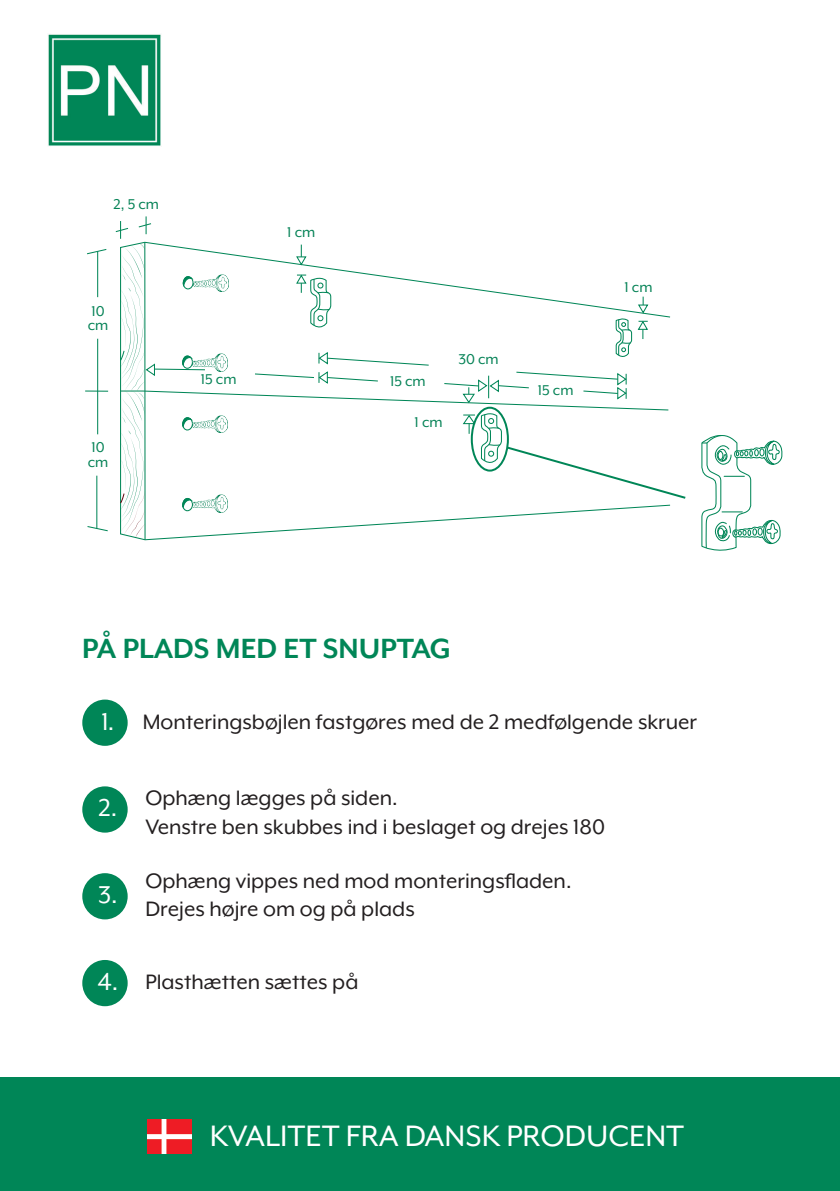
<style>
.page{position:relative;width:840px;height:1191px;background:#fff}
.page>*{position:absolute;margin:0;border:0;box-sizing:border-box;transform-origin:0 0}
.t1{font:34px "Mr Eaves Mod OT";color:#fff}
.t2{font:700 32px "Mr Eaves XL Mod OT";color:#008657}
.t3{font:28px "Mr Eaves XL Mod OT";color:#fff}
.t4{font:24px/28.8px "Mr Eaves XL Mod OT";color:#231f20}
.t5{font:16.4px/14.8px "Mr Eaves XL Mod OT";color:#058256}
</style>
<div class="page">
<hr style="left:144px;top:242px;width:1px;height:298px;background:#008657">
<hr style="left:85px;top:390px;width:23px;height:2px;background:#008657">
<svg style="left:701px;top:435px;width:81px;height:116px"></svg>
<div style="left:82px;top:699px;width:46px;height:47px;background:#008657;border-radius:50%"></div>
<div style="left:82px;top:873px;width:46px;height:46px;background:#008657;border-radius:50%"></div>
<div style="left:82px;top:786px;width:46px;height:46px;background:#008657;border-radius:50%"></div>
<div style="left:82px;top:960px;width:46px;height:46px;background:#008657;border-radius:50%"></div>
<div style="left:0;top:1077px;width:839px;height:114px;background:#008657"></div>
<svg style="left:86px;top:216px;width:600px;height:321px"></svg>
<img style="left:148px;top:1120px;width:44px;height:33px">
<img style="left:48px;top:34px;width:113px;height:112px">
<p class="t5" style="left:113px;top:196px;width:47px">2, 5 cm</p>
<p class="t5" style="left:88px;top:303px;width:22px">10 cm</p>
<p class="t5" style="left:88px;top:440px;width:22px">10 cm</p>
<p class="t5" style="left:287px;top:224px;width:30px">1 cm</p>
<p class="t5" style="left:201px;top:372px;width:37px">15 cm</p>
<p class="t5" style="left:390px;top:374px;width:37px">15 cm</p>
<p class="t5" style="left:414px;top:414px;width:30px">1 cm</p>
<p class="t5" style="left:458px;top:352px;width:42px">30 cm</p>
<p class="t5" style="left:537px;top:383px;width:37px">15 cm</p>
<p class="t5" style="left:624px;top:280px;width:30px">1 cm</p>
<h2 class="t2" style="left:82px;top:632px;width:370px">PÅ PLADS MED ET SNUPTAG</h2>
<p class="t3" style="left:101px;top:707px;width:14px">1.</p>
<p class="t3" style="left:98px;top:794px;width:20px">2.</p>
<p class="t3" style="left:98px;top:880px;width:21px">3.</p>
<p class="t3" style="left:97px;top:967px;width:22px">4.</p>
<p class="t4" style="left:143px;top:707px;width:555px">Monteringsbøjlen fastgøres med de 2 medfølgende skruer</p>
<p class="t4" style="left:145px;top:783px;width:461px">Ophæng lægges på siden.<br>Venstre ben skubbes ind i beslaget og drejes 180</p>
<p class="t4" style="left:145px;top:866px;width:427px">Ophæng vippes ned mod monteringsfladen.<br>Drejes højre om og på plads</p>
<p class="t4" style="left:145px;top:967px;width:214px">Plasthætten sættes på</p>
<h1 class="t1" style="left:209px;top:1117px;width:476px">KVALITET FRA DANSK PRODUCENT</h1>
</div>
